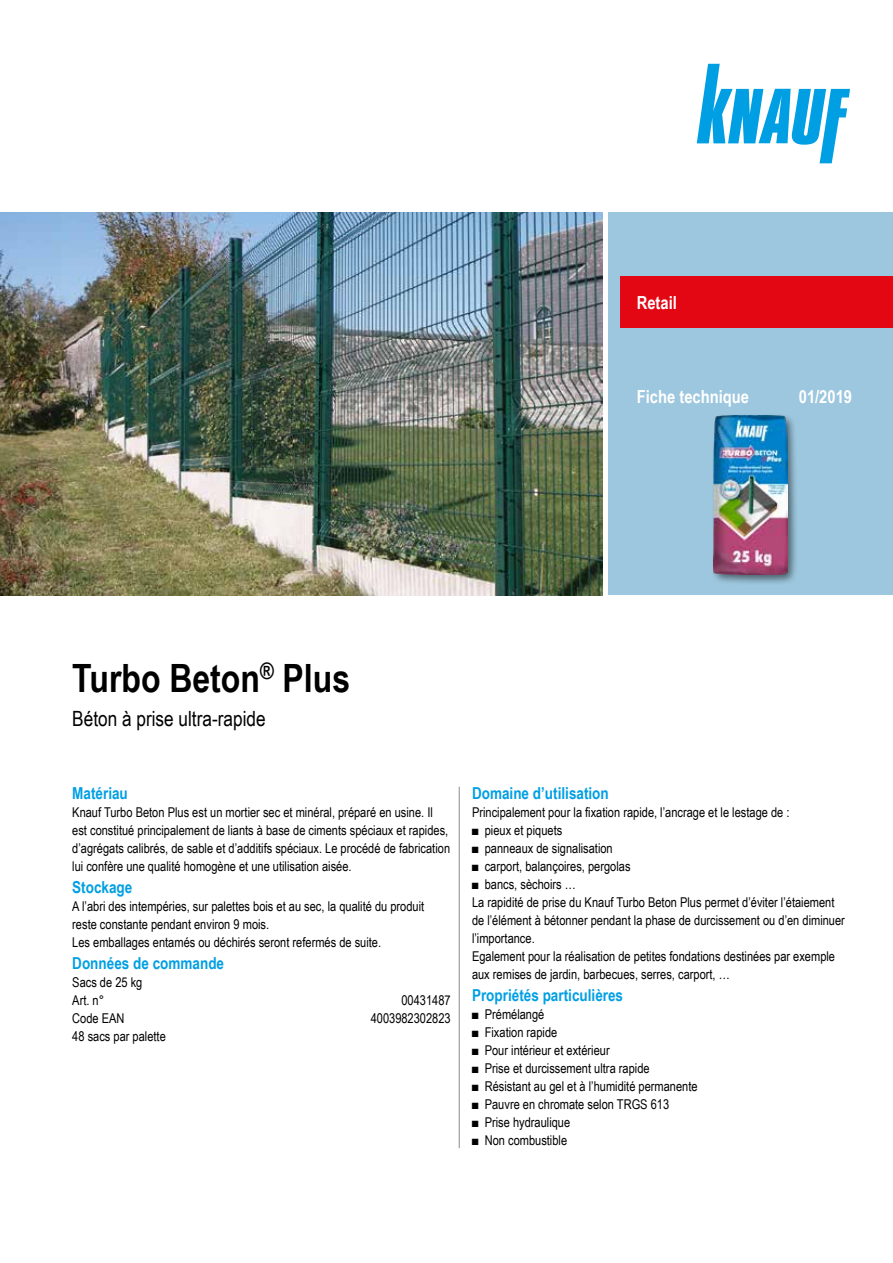
<style>
.page{position:relative;width:893px;height:1263px;background:#fff}
.page>*{position:absolute;margin:0;border:0;box-sizing:border-box;transform-origin:0 0}
.t1{font:700 39px "Arial Narrow";color:#000}
.t2{font:21px "Arial Narrow";color:#000}
.t3{font:700 18px "Arial Narrow";color:#fff}
.t4{font:700 16.5px "Arial Narrow";color:#009fe3}
.t5{font:13.5px/18px "Arial Narrow";color:#000}
</style>
<div class="page">
<img style="left:0;top:213px;width:603px;height:382px">
<div style="left:608px;top:213px;width:285px;height:382px;background:#9dc7de"></div>
<div style="left:621px;top:276px;width:272px;height:52px;background:#e30613"></div>
<div style="left:711px;top:413px;width:88px;height:173px;background:#000;opacity:.5"></div>
<img style="left:714px;top:416px;width:73px;height:158px">
<svg style="left:697px;top:64px;width:153px;height:99px"></svg>
<hr style="left:459px;top:787px;width:1px;height:361px;background:#93999c">
<h3 class="t3" style="left:637px;top:289px;width:42px">Retail</h3>
<h3 class="t3" style="left:637px;top:383px;width:114px">Fiche technique</h3>
<h3 class="t3" style="left:799px;top:383px;width:55px">01/2019</h3>
<h1 class="t1" style="left:72px;top:649px;width:279px">Turbo Beton<sup>®</sup> Plus</h1>
<h2 class="t2" style="left:72px;top:703px;width:195px">Béton à prise ultra-rapide</h2>
<p class="t4" style="left:72px;top:780px;width:57px">Matériau</p>
<p class="t5" style="left:72px;top:802px;width:379px">Knauf Turbo Beton Plus est un mortier sec et minéral, préparé en usine. Il est constitué principalement de liants à base de ciments spéciaux et rapides, d’agrégats calibrés, de sable et d’additifs spéciaux. Le procédé de fabrication lui confère une qualité homogène et une utilisation aisée.</p>
<p class="t4" style="left:72px;top:874px;width:62px">Stockage</p>
<p class="t5" style="left:72px;top:896px;width:353px">A l’abri des intempéries, sur palettes bois et au sec, la qualité du produit reste constante pendant environ 9 mois.<br>Les emballages entamés ou déchirés seront refermés de suite.</p>
<p class="t4" style="left:72px;top:950px;width:153px">Données de commande</p>
<p class="t5" style="left:72px;top:972px;width:72px">Sacs de 25 kg<br>Art. n°</p>
<p class="t5" style="left:401px;top:990px;width:51px">00431487</p>
<p class="t5" style="left:72px;top:1008px;width:54px">Code EAN</p>
<p class="t5" style="left:371px;top:1008px;width:82px">4003982302823</p>
<p class="t5" style="left:72px;top:1026px;width:95px">48 sacs par palette</p>
<p class="t4" style="left:472px;top:780px;width:138px">Domaine d’utilisation</p>
<p class="t5" style="left:472px;top:802px;width:319px">Principalement pour la fixation rapide, l’ancrage et le lestage de :</p>
<p class="t5" style="left:472px;top:820px;width:92px">■ pieux et piquets</p>
<p class="t5" style="left:472px;top:838px;width:142px">■ panneaux de signalisation</p>
<p class="t5" style="left:472px;top:856px;width:160px">■ carport, balançoires, pergolas</p>
<p class="t5" style="left:472px;top:874px;width:374px">■ bancs, sèchoirs …<br>La rapidité de prise du Knauf Turbo Beton Plus permet d’éviter l’étaiement de l’élément à bétonner pendant la phase de durcissement ou d’en diminuer l’importance.<br>Egalement pour la réalisation de petites fondations destinées par exemple aux remises de jardin, barbecues, serres, carport, …</p>
<p class="t4" style="left:472px;top:982px;width:153px">Propriétés particulières</p>
<p class="t5" style="left:472px;top:1004px;width:74px">■ Prémélangé</p>
<p class="t5" style="left:472px;top:1022px;width:87px">■ Fixation rapide</p>
<p class="t5" style="left:472px;top:1040px;width:139px">■ Pour intérieur et extérieur</p>
<p class="t5" style="left:472px;top:1058px;width:179px">■ Prise et durcissement ultra rapide</p>
<p class="t5" style="left:472px;top:1076px;width:227px">■ Résistant au gel et à l’humidité permanente</p>
<p class="t5" style="left:472px;top:1094px;width:199px">■ Pauvre en chromate selon TRGS 613</p>
<p class="t5" style="left:472px;top:1112px;width:100px">■ Prise hydraulique</p>
<p class="t5" style="left:472px;top:1130px;width:97px">■ Non combustible</p>
</div>
